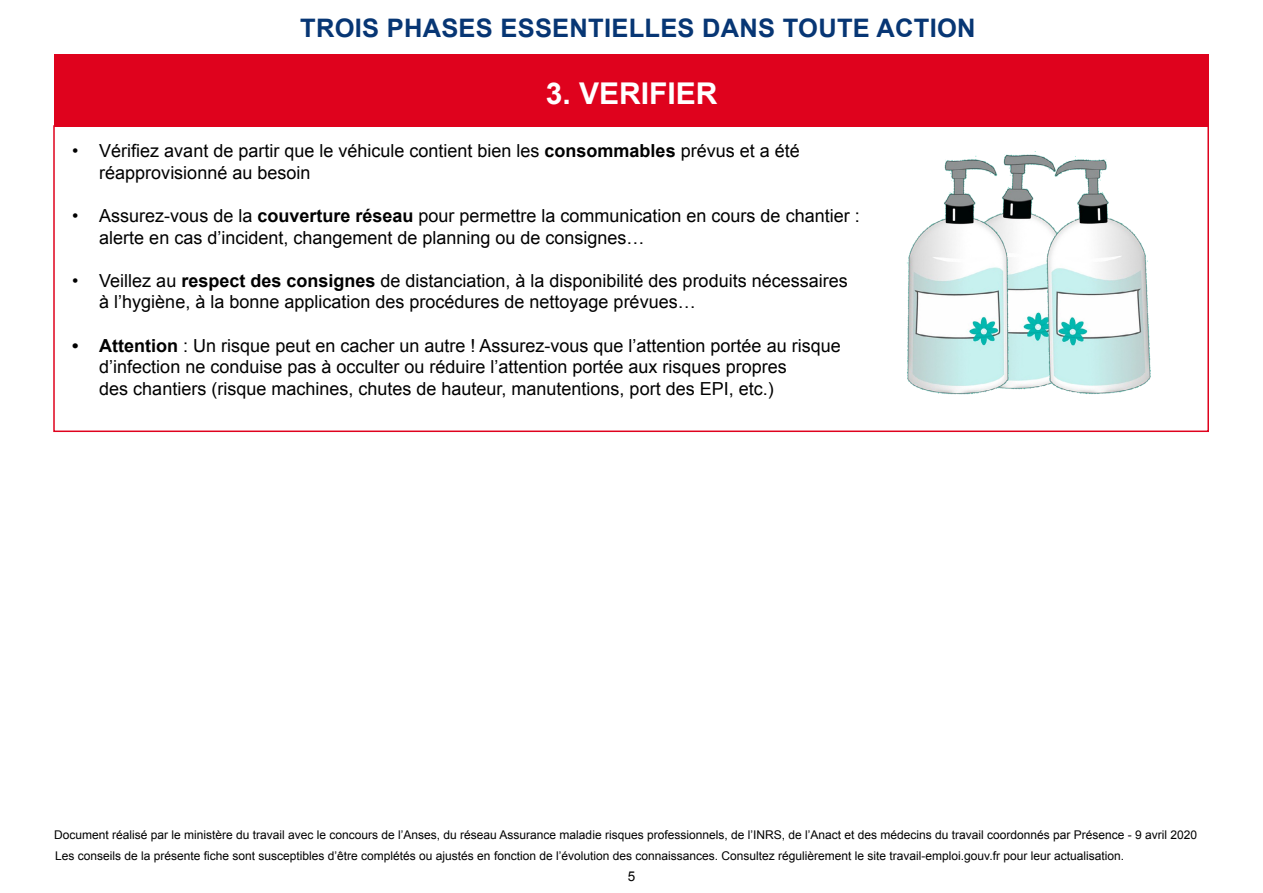
<style>
.page{position:relative;width:1263px;height:893px;background:#fff}
.page>*{position:absolute;margin:0;border:0;box-sizing:border-box;transform-origin:0 0}
.t1{font:700 30px "Arial";color:#fff}
.t2{font:700 25.5px "Arial";letter-spacing:.01em;color:#073674}
.t3{font:18px/21.6px "Arial";color:#000}
.t4{font:13.5px "Arial";color:#000}
.t5{font:12px "Arial";color:#000}
.s1{font-weight:700}
</style>
<div class="page">
<div style="left:54px;top:54px;width:1155px;height:72px;background:#df021d"></div>
<div style="left:53px;top:125px;width:1156px;height:307px;border:2px solid #df021d"></div>
<img style="left:907px;top:151px;width:244px;height:244px">
<p class="t2" style="left:300px;top:11px;width:677px">TROIS PHASES ESSENTIELLES DANS TOUTE ACTION</p>
<p class="t1" style="left:546px;top:73px;width:173px">3. VERIFIER</p>
<p class="t3" style="left:99px;top:140px;width:702px;text-indent:-27px">• Vérifiez avant de partir que le véhicule contient bien les <span class="s1">consommables</span> prévus et a été réapprovisionné au besoin</p>
<p class="t3" style="left:99px;top:205px;width:762px;text-indent:-27px">• Assurez-vous de la <span class="s1">couverture réseau</span> pour permettre la communication en cours de chantier : alerte en cas d’incident, changement de planning ou de consignes…</p>
<p class="t3" style="left:99px;top:270px;width:750px;text-indent:-27px">• Veillez au <span class="s1">respect des consignes</span> de distanciation, à la disponibilité des produits nécessaires à l’hygiène, à la bonne application des procédures de nettoyage prévues…</p>
<p class="t3" style="left:99px;top:335px;width:743px;text-indent:-27px"><span class="s1">• Attention</span> : Un risque peut en cacher un autre ! Assurez-vous que l’attention portée au risque d’infection ne conduise pas à occulter ou réduire l’attention portée aux risques propres<br>des chantiers (risque machines, chutes de hauteur, manutentions, port des EPI, etc.)</p>
<p class="t5" style="left:54px;top:827px;width:1145px">Document réalisé par le ministère du travail avec le concours de l’Anses, du réseau Assurance maladie risques professionnels, de l’INRS, de l’Anact et des médecins du travail coordonnés par Présence - 9 avril 2020</p>
<p class="t5" style="left:55px;top:848px;width:1071px">Les conseils de la présente fiche sont susceptibles d’être complétés ou ajustés en fonction de l’évolution des connaissances. Consultez régulièrement le site travail-emploi.gouv.fr pour leur actualisation.</p>
<p class="t4" style="left:628px;top:867px;width:9px">5</p>
</div>
